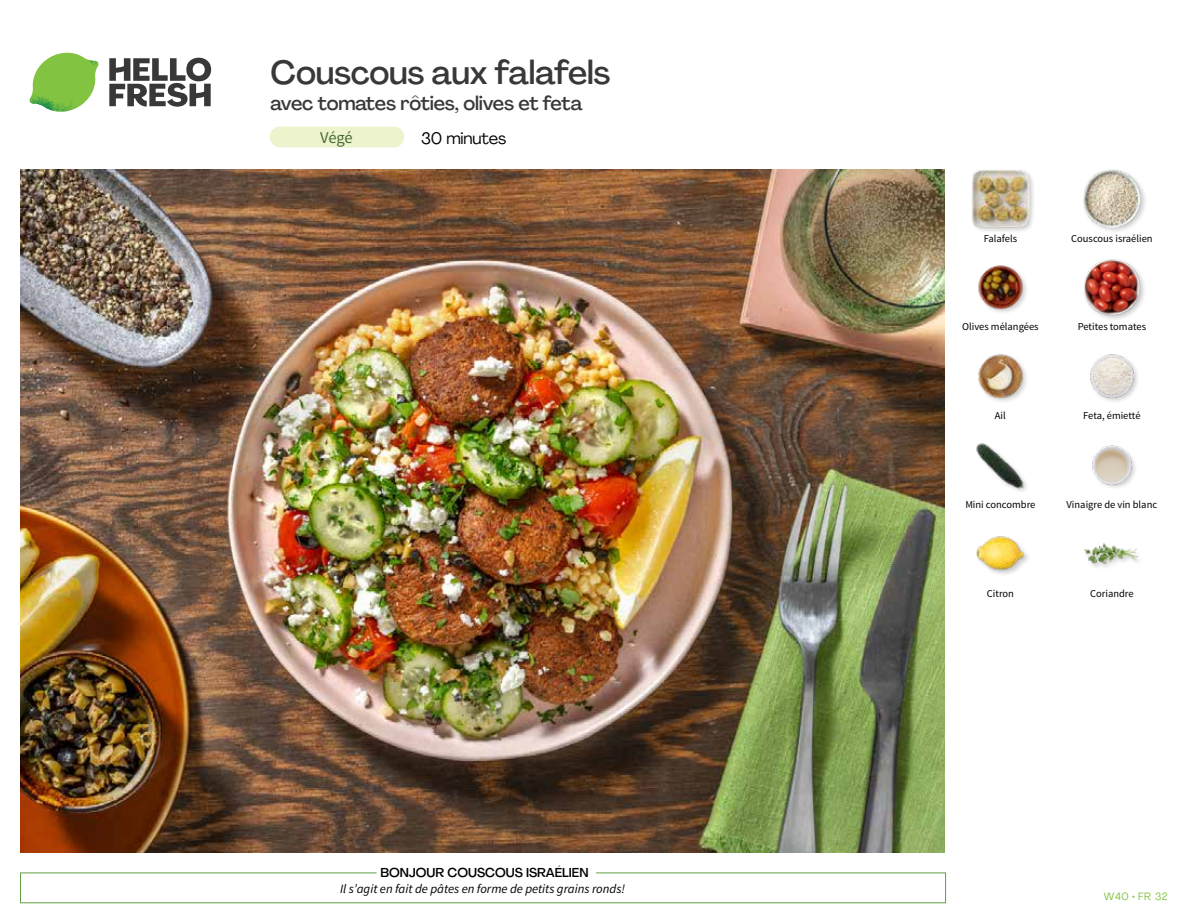
<style>
.page{position:relative;width:1188px;height:918px;background:#fff}
.page>*{position:absolute;margin:0;border:0;box-sizing:border-box;transform-origin:0 0}
.t1{font:500 33px "Agrandir";letter-spacing:-.01em;color:#383839}
.t2{font:500 19.5px "Agrandir";letter-spacing:-.01em;color:#383839}
.t3{font:16.5px "Agrandir";letter-spacing:-.01em;color:#000}
.t4{font:16.5px "Source Sans Pro";color:#476b32}
.t5{font:italic 12.75px "Source Sans Pro";color:#000}
.t6{font:500 12.75px "Agrandir";color:#000}
.t7{font:10.5px "Source Sans Pro";color:#000}
.t8{font:10.5px "Agrandir";letter-spacing:.05em;color:#82c341}
</style>
<div class="page">
<div style="left:270px;top:127px;width:134px;height:20px;background:#edf3cd;border-radius:10px"></div>
<svg style="left:109px;top:57px;width:102px;height:50px"></svg>
<svg style="left:34px;top:53px;width:62px;height:40px"></svg>
<img style="left:67px;top:53px;width:32px;height:26px">
<img style="left:33px;top:75px;width:59px;height:11px">
<img style="left:29px;top:79px;width:61px;height:33px">
<img style="left:65px;top:86px;width:27px;height:25px">
<div style="left:20px;top:873px;width:926px;height:30px;border:1px solid #609f43"></div>
<div style="left:377px;top:865px;width:219px;height:15px;background:#fff"></div>
<img style="left:21px;top:170px;width:924px;height:682px">
<img style="left:1084px;top:543px;width:54px;height:23px">
<div style="left:975px;top:536px;width:56px;height:41px;background:#000;opacity:.2"></div>
<img style="left:975px;top:536px;width:51px;height:41px">
<img style="left:1092px;top:445px;width:43px;height:43px">
<img style="left:976px;top:443px;width:51px;height:48px">
<img style="left:1090px;top:354px;width:48px;height:48px">
<img style="left:978px;top:354px;width:49px;height:48px">
<div style="left:1082px;top:258px;width:65px;height:64px;background:#000;opacity:.2"></div>
<img style="left:1083px;top:259px;width:58px;height:57px">
<img style="left:978px;top:265px;width:49px;height:48px">
<div style="left:1082px;top:169px;width:65px;height:65px;background:#000;opacity:.2"></div>
<img style="left:1083px;top:170px;width:58px;height:57px">
<div style="left:971px;top:169px;width:65px;height:65px;background:#000;opacity:.2"></div>
<img style="left:972px;top:170px;width:57px;height:57px">
<h1 class="t1" style="left:271px;top:52px;width:341px">Couscous aux falafels</h1>
<h2 class="t2" style="left:271px;top:91px;width:314px">avec tomates rôties, olives et feta</h2>
<h3 class="t4" style="left:320px;top:128px;width:34px">Végé</h3>
<h3 class="t3" style="left:421px;top:128px;width:87px">30 minutes</h3>
<p class="t6" style="left:380px;top:864px;width:210px">BONJOUR COUSCOUS ISRAÉLIEN</p>
<p class="t5" style="left:340px;top:881px;width:287px">Il s’agit en fait de pâtes en forme de petits grains ronds!</p>
<p class="t7" style="left:984px;top:232px;width:35px">Falafels</p>
<p class="t7" style="left:1071px;top:232px;width:83px">Couscous israélien</p>
<p class="t7" style="left:962px;top:320px;width:78px">Olives mélangées</p>
<p class="t7" style="left:1078px;top:320px;width:70px">Petites tomates</p>
<p class="t7" style="left:995px;top:409px;width:12px">Ail</p>
<p class="t7" style="left:1083px;top:409px;width:59px">Feta, émietté</p>
<p class="t7" style="left:965px;top:498px;width:72px">Mini concombre</p>
<p class="t7" style="left:1067px;top:498px;width:92px">Vinaigre de vin blanc</p>
<p class="t7" style="left:987px;top:587px;width:29px">Citron</p>
<p class="t7" style="left:1090px;top:587px;width:45px">Coriandre</p>
<p class="t8" style="left:1104px;top:890px;width:65px">W40 • FR 32</p>
</div>
